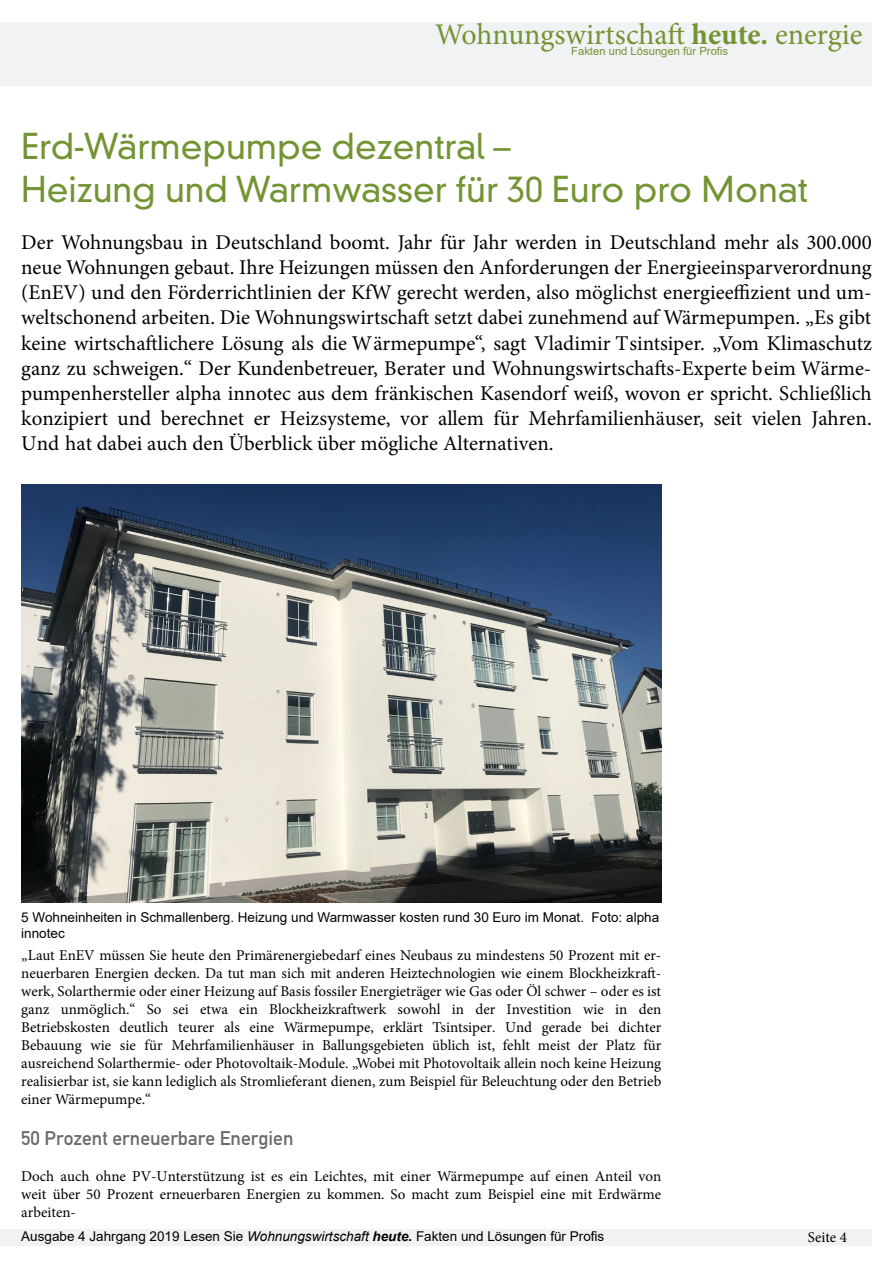
<style>
.page{position:relative;width:893px;height:1263px;background:#fff}
.page>*{position:absolute;margin:0;border:0;box-sizing:border-box;transform-origin:0 0}
.t1{font:300 34.5px/43.2px "DIN Neuzeit Grotesk Std";color:#739433}
.t2{font:30px "Minion Pro";color:#739433}
.t3{font:21px/25.2px "Minion Pro";color:#000;text-align:justify}
.t4{font:19.5px "DIN Mittelschrift Std";color:#6b6b6b}
.t5{font:15px/18px "Minion Pro";color:#000;text-align:justify}
.t6{font:13.5px/16.2px "Arial";color:#000}
.t7{font:11.25px "Arial";color:#739433}
.s1{font-weight:700}
.s2{font-style:italic}
.s3{font-weight:700;font-style:italic}
</style>
<div class="page">
<div style="left:0;top:1229px;width:872px;height:17px;background:#f1f2f3"></div>
<div style="left:0;top:22px;width:872px;height:64px;background:#f1f2f3"></div>
<img style="left:21px;top:484px;width:640px;height:418px">
<p class="t2" style="left:435px;top:14px;width:429px">Wohnungswirtschaft <span class="s1">heute.</span> energie</p>
<p class="t7" style="left:571px;top:43px;width:158px">Fakten und Lösungen für Profis</p>
<p class="t1" style="left:21px;top:125px;width:788px">Erd-Wärmepumpe dezentral –<br>Heizung und Warmwasser für 30 Euro pro Monat</p>
<p class="t3" style="left:21px;top:230px;width:852px">Der Wohnungsbau in Deutschland boomt. Jahr für Jahr werden in Deutschland mehr als 300.000 neue Wohnungen gebaut. Ihre Heizungen müssen den Anforderungen der Energieeinsparverordnung (EnEV) und den Förderrichtlinien der KfW gerecht werden, also möglichst energieeffizient und um&shy;weltschonend arbeiten. Die Wohnungswirtschaft setzt dabei zunehmend auf Wärmepumpen. „Es gibt keine wirtschaftlichere Lösung als die Wärmepumpe“, sagt Vladimir Tsintsiper. „Vom Klimaschutz ganz zu schweigen.“ Der Kundenbetreuer, Berater und Wohnungswirtschafts-Experte beim Wärme&shy;pumpenhersteller alpha innotec aus dem fränkischen Kasendorf weiß, wovon er spricht. Schließlich konzipiert und berechnet er Heizsysteme, vor allem für Mehrfamilienhäuser, seit vielen Jahren.<br>Und hat dabei auch den Überblick über mögliche Alternativen.</p>
<p class="t6" style="left:21px;top:909px;width:639px">5 Wohneinheiten in Schmallenberg. Heizung und Warmwasser kosten rund 30 Euro im Monat. Foto: alpha innotec</p>
<p class="t5" style="left:21px;top:946px;width:641px">„Laut EnEV müssen Sie heute den Primärenergiebedarf eines Neubaus zu mindestens 50 Prozent mit er&shy;neuerbaren Energien decken. Da tut man sich mit anderen Heiztechnologien wie einem Blockheizkraft&shy;werk, Solarthermie oder einer Heizung auf Basis fossiler Energieträger wie Gas oder Öl schwer – oder es ist ganz unmöglich.“ So sei etwa ein Blockheizkraftwerk sowohl in der Investition wie in den Betriebskosten deutlich teurer als eine Wärmepumpe, erklärt Tsintsiper. Und gerade bei dichter Bebauung wie sie für Mehrfamilienhäuser in Ballungsgebieten üblich ist, fehlt meist der Platz für ausreichend Solarthermie- oder Photovoltaik-Module. „Wobei mit Photovoltaik allein noch keine Heizung realisierbar ist, sie kann lediglich als Stromlieferant dienen, zum Beispiel für Beleuchtung oder den Betrieb einer Wärmepumpe.“</p>
<p class="t4" style="left:21px;top:1127px;width:274px">50 Prozent erneuerbare Energien</p>
<p class="t5" style="left:21px;top:1167px;width:641px">Doch auch ohne PV-Unterstützung ist es ein Leichtes, mit einer Wärmepumpe auf einen Anteil von weit über 50 Prozent erneuerbaren Energien zu kommen. So macht zum Beispiel eine mit Erdwärme arbeiten-</p>
<p class="t6" style="left:21px;top:1227px;width:585px">Ausgabe 4 Jahrgang 2019 Lesen Sie <span class="s2">Wohnungswirtschaft</span> <span class="s3">heute.</span> Fakten und Lösungen für Profis</p>
<p class="t5" style="left:808px;top:1229px;width:40px">Seite 4</p>
</div>
